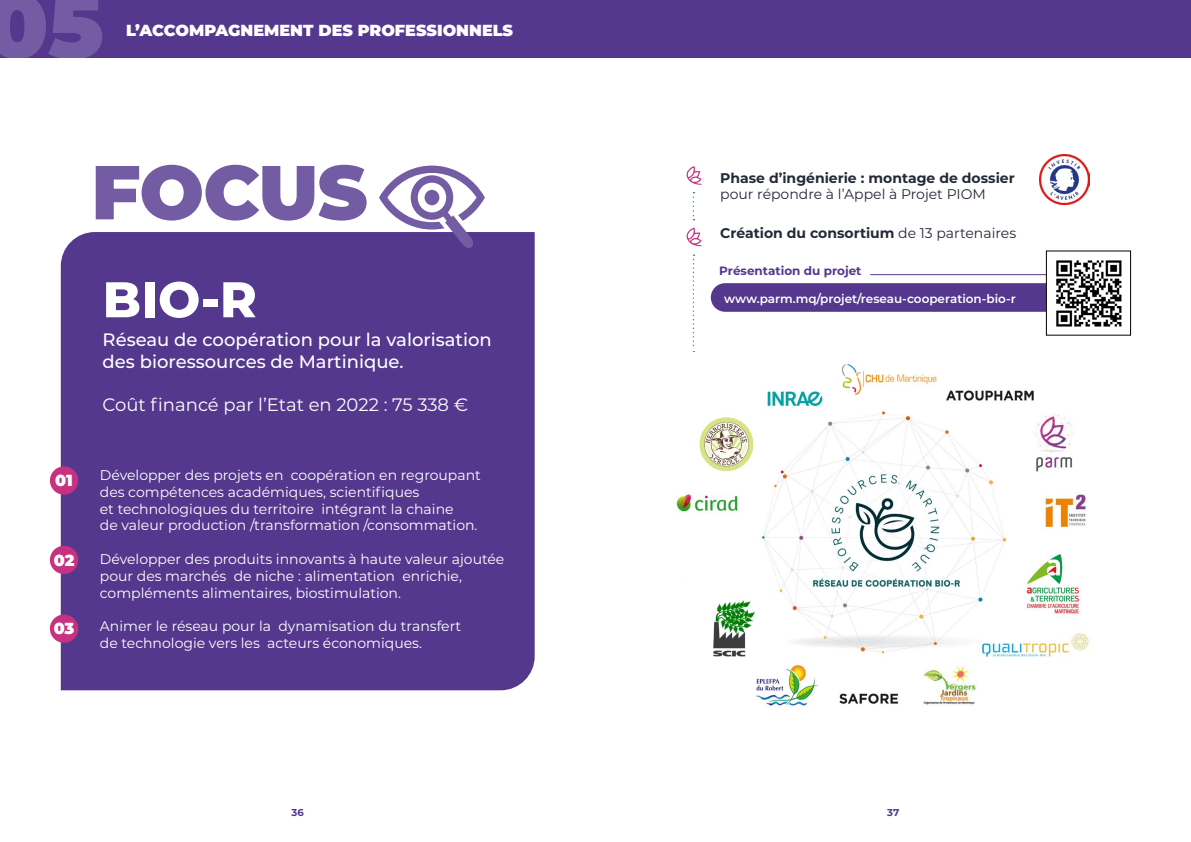
<style>
.page{position:relative;width:1191px;height:842px;background:#fff}
.page>*{position:absolute;margin:0;border:0;box-sizing:border-box;transform-origin:0 0}
.t1{font:900 90.8px "Montserrat";color:#735ca3}
.t2{font:900 76.2px "Montserrat";letter-spacing:-.01em;color:#735ca3}
.t3{font:800 50px "Montserrat";color:#fff}
.t4{font:500 18px/21.6px "Montserrat";color:#fff}
.t5{font:18px "Montserrat";color:#fff}
.t6{font:900 16px "Montserrat";color:#fff}
.t7{font:14px/16.8px "Montserrat";color:#fff}
.t8{font:700 14px "Montserrat";color:#242938}
.t9{font:14px "Montserrat";color:#242938}
.t10{font:600 12px "Montserrat";color:#fff}
.t11{font:700 12px "Montserrat";color:#54388d}
.t12{font:700 10px "Montserrat";color:#54388d}
.s1{font-weight:400}
</style>
<div class="page">
<div style="left:61px;top:232px;width:474px;height:458px;background:#54388d"></div>
<div style="left:50px;top:466px;width:28px;height:29px;background:#c63180;border-radius:50%"></div>
<div style="left:50px;top:546px;width:28px;height:28px;background:#c63180;border-radius:50%"></div>
<div style="left:50px;top:614px;width:28px;height:29px;background:#c63180;border-radius:50%"></div>
<div style="left:0;top:0;width:1191px;height:58px;background:#54388d"></div>
<svg style="left:692px;top:192px;width:2px;height:28px"></svg>
<svg style="left:692px;top:255px;width:2px;height:97px"></svg>
<svg style="left:686px;top:166px;width:16px;height:19px"></svg>
<svg style="left:686px;top:228px;width:16px;height:18px"></svg>
<div style="left:711px;top:283px;width:379px;height:29px;background:#54388d;border-radius:14px"></div>
<img style="left:676px;top:363px;width:413px;height:345px">
<div style="left:674px;top:525px;width:66px;height:65px;background:#fff;border-radius:50%"></div>
<img style="left:1039px;top:154px;width:50px;height:51px">
<hr style="left:870px;top:274px;width:212px;height:1px;background:#54388d">
<div style="left:1046px;top:251px;width:84px;height:84px;background:#fff"></div>
<img style="left:1056px;top:260px;width:66px;height:67px">
<div style="left:1046px;top:251px;width:85px;height:84px;border:1px solid #000"></div>
<svg style="left:379px;top:166px;width:106px;height:83px"></svg>
<h1 class="t1" style="left:-14px;top:-43px;width:120px">05</h1>
<p class="t6" style="left:126px;top:18px;width:388px">L’ACCOMPAGNEMENT DES PROFESSIONNELS</p>
<h2 class="t2" style="left:91px;top:135px;width:278px">FOCUS</h2>
<p class="t6" style="left:55px;top:468px;width:19px">01</p>
<p class="t6" style="left:54px;top:548px;width:22px">02</p>
<p class="t6" style="left:54px;top:617px;width:22px">03</p>
<h3 class="t3" style="left:103px;top:263px;width:156px">BIO-R</h3>
<p class="t4" style="left:103px;top:328px;width:391px">Réseau de coopération pour la valorisation des bioressources de Martinique.</p>
<p class="t5" style="left:103px;top:392px;width:367px">Coût financé par l’Etat en 2022 : 75 338 €</p>
<p class="t7" style="left:100px;top:466px;width:382px">Développer des projets en coopération en regroupant des compétences académiques, scientifiques<br>et technologiques du territoire intégrant la chaine<br>de valeur production /transformation /consommation.</p>
<p class="t7" style="left:100px;top:550px;width:406px">Développer des produits innovants à haute valeur ajoutée pour des marchés de niche : alimentation enrichie, compléments alimentaires, biostimulation.</p>
<p class="t7" style="left:100px;top:617px;width:363px">Animer le réseau pour la dynamisation du transfert de technologie vers les acteurs économiques.</p>
<p class="t8" style="left:720px;top:167px;width:296px">Phase d’ingénierie : montage de dossier</p>
<p class="t9" style="left:720px;top:185px;width:267px">pour répondre à l’Appel à Projet PIOM</p>
<p class="t8" style="left:720px;top:223px;width:297px">Création du consortium <span class="s1">de 13 partenaires</span></p>
<p class="t11" style="left:719px;top:262px;width:144px">Présentation du projet</p>
<p class="t10" style="left:724px;top:290px;width:293px">www.parm.mq/projet/reseau-cooperation-bio-r</p>
<p class="t12" style="left:291px;top:805px;width:14px">36</p>
<p class="t12" style="left:887px;top:805px;width:14px">37</p>
</div>
